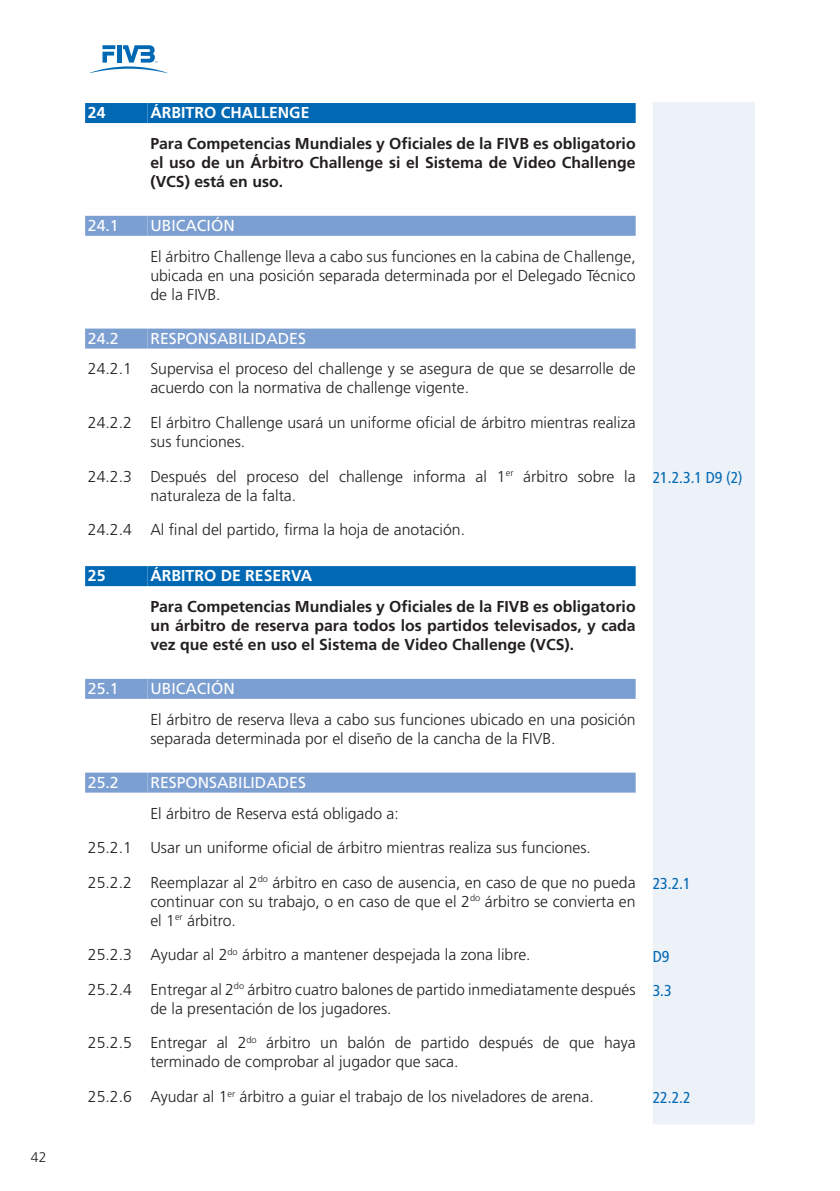
<style>
.page{position:relative;width:840px;height:1191px;background:#fff}
.page>*{position:absolute;margin:0;border:0;box-sizing:border-box;transform-origin:0 0}
.t1{font:300 15.8px/19px "Frutiger LT Std";color:#231f20}
.t2{font:700 15.8px/19px "Frutiger LT Std";color:#231f20;text-align:justify}
.t3{font:15.8px "Frutiger LT Std";color:#fff}
.t4{font:700 15.8px "Frutiger";color:#fff}
.t5{font:condensed 15.8px "Frutiger";color:#0168b3}
.t6{font:300 14px "Frutiger LT Std";color:#231f20}
</style>
<div class="page">
<div style="left:653px;top:102px;width:101px;height:1022px;background:#edf1f8"></div>
<div style="left:85px;top:103px;width:62px;height:20px;background:#0168b3"></div>
<div style="left:147px;top:103px;width:488px;height:20px;background:#0168b3"></div>
<div style="left:85px;top:216px;width:62px;height:20px;background:#7c9fd2"></div>
<div style="left:147px;top:216px;width:488px;height:20px;background:#7c9fd2"></div>
<div style="left:85px;top:328px;width:62px;height:20px;background:#7c9fd2"></div>
<div style="left:147px;top:328px;width:488px;height:20px;background:#7c9fd2"></div>
<div style="left:85px;top:566px;width:62px;height:20px;background:#0168b3"></div>
<div style="left:147px;top:566px;width:488px;height:20px;background:#0168b3"></div>
<div style="left:85px;top:679px;width:62px;height:20px;background:#7c9fd2"></div>
<div style="left:147px;top:679px;width:488px;height:20px;background:#7c9fd2"></div>
<div style="left:85px;top:772px;width:62px;height:20px;background:#7c9fd2"></div>
<div style="left:147px;top:772px;width:488px;height:20px;background:#7c9fd2"></div>
<svg style="left:89px;top:45px;width:78px;height:28px"></svg>
<p class="t6" style="left:31px;top:1149px;width:17px">42</p>
<p class="t4" style="left:88px;top:104px;width:19px">24</p>
<p class="t4" style="left:150px;top:104px;width:160px">ÁRBITRO CHALLENGE</p>
<p class="t2" style="left:150px;top:134px;width:486px">Para Competencias Mundiales y Oficiales de la FIVB es obligatorio el uso de un Árbitro Challenge si el Sistema de Video Challenge (VCS) está en uso.</p>
<p class="t3" style="left:88px;top:216px;width:32px">24.1</p>
<p class="t3" style="left:150px;top:216px;width:86px">UBICACIÓN</p>
<p class="t1" style="left:150px;top:247px;width:486px;text-align:justify">El árbitro Challenge lleva a cabo sus funciones en la cabina de Challenge, ubicada en una posición separada determinada por el Delegado Técnico de la FIVB.</p>
<p class="t3" style="left:88px;top:329px;width:32px">24.2</p>
<p class="t3" style="left:150px;top:329px;width:157px">RESPONSABILIDADES</p>
<p class="t1" style="left:150px;top:360px;width:486px;text-indent:-62px">24.2.1 Supervisa el proceso del challenge y se asegura de que se desarrolle de acuerdo con la normativa de challenge vigente.</p>
<p class="t1" style="left:150px;top:413px;width:486px;text-indent:-62px">24.2.2 El árbitro Challenge usará un uniforme oficial de árbitro mientras realiza sus funciones.</p>
<p class="t1" style="left:150px;top:467px;width:486px;text-indent:-62px">24.2.3 Después del proceso del challenge informa al 1<sup>er</sup> árbitro sobre la naturaleza de la falta.</p>
<p class="t5" style="left:652px;top:468px;width:91px">21.2.3.1 D9 (2)</p>
<p class="t1" style="left:88px;top:520px;width:378px">24.2.4 Al final del partido, firma la hoja de anotación.</p>
<p class="t4" style="left:88px;top:566px;width:19px">25</p>
<p class="t4" style="left:150px;top:566px;width:163px">ÁRBITRO DE RESERVA</p>
<p class="t2" style="left:150px;top:597px;width:486px">Para Competencias Mundiales y Oficiales de la FIVB es obligatorio un árbitro de reserva para todos los partidos televisados, y cada vez que esté en uso el Sistema de Video Challenge (VCS).</p>
<p class="t3" style="left:88px;top:679px;width:32px">25.1</p>
<p class="t3" style="left:150px;top:679px;width:86px">UBICACIÓN</p>
<p class="t1" style="left:150px;top:710px;width:486px">El árbitro de reserva lleva a cabo sus funciones ubicado en una posición separada determinada por el diseño de la cancha de la FIVB.</p>
<p class="t3" style="left:88px;top:773px;width:32px">25.2</p>
<p class="t3" style="left:150px;top:773px;width:157px">RESPONSABILIDADES</p>
<p class="t1" style="left:88px;top:796px;width:549px;line-height:34.6px;text-indent:62px">El árbitro de Reserva está obligado a:<br>25.2.1 Usar un uniforme oficial de árbitro mientras realiza sus funciones.<br>25.2.2 Reemplazar al 2<sup>do</sup> árbitro en caso de ausencia, en caso de que no pueda</p>
<p class="t1" style="left:150px;top:892px;width:486px">continuar con su trabajo, o en caso de que el 2<sup>do</sup> árbitro se convierta en el 1<sup>er</sup> árbitro.</p>
<p class="t5" style="left:652px;top:874px;width:39px">23.2.1</p>
<p class="t1" style="left:88px;top:945px;width:444px">25.2.3 Ayudar al 2<sup>do</sup> árbitro a mantener despejada la zona libre.</p>
<p class="t5" style="left:652px;top:947px;width:18px">D9</p>
<p class="t1" style="left:150px;top:980px;width:486px;text-indent:-62px">25.2.4 Entregar al 2<sup>do</sup> árbitro cuatro balones de partido inmediatamente después de la presentación de los jugadores.</p>
<p class="t5" style="left:652px;top:981px;width:20px">3.3</p>
<p class="t1" style="left:150px;top:1033px;width:486px;text-indent:-62px">25.2.5 Entregar al 2<sup>do</sup> árbitro un balón de partido después de que haya terminado de comprobar al jugador que saca.</p>
<p class="t1" style="left:88px;top:1087px;width:507px">25.2.6 Ayudar al 1<sup>er</sup> árbitro a guiar el trabajo de los niveladores de arena.</p>
<p class="t5" style="left:652px;top:1088px;width:39px">22.2.2</p>
</div>
